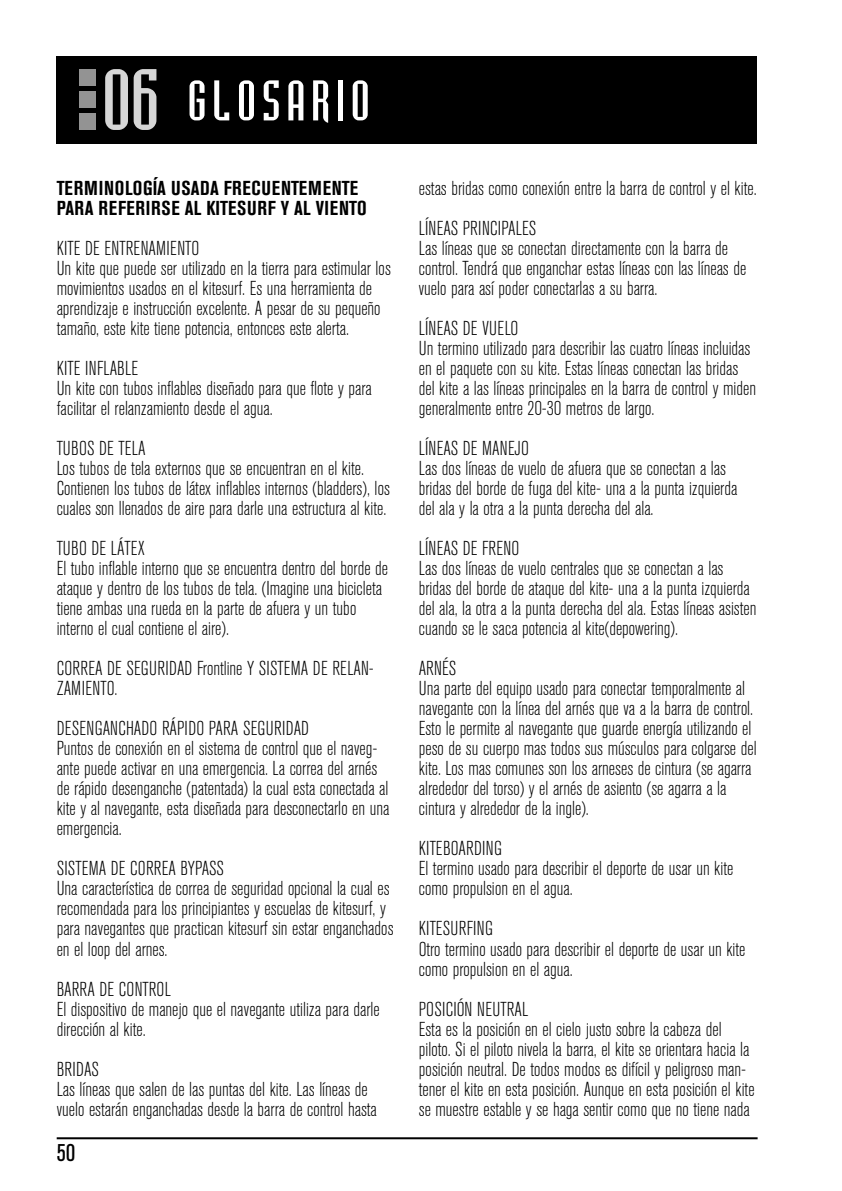
<style>
.page{position:relative;width:842px;height:1191px;background:#fff}
.page>*{position:absolute;margin:0;border:0;box-sizing:border-box;transform-origin:0 0}
.t1{font:91.2px "Badloc ICG";color:#d6d6d6}
.t2{font:60px "Badloc ICG";letter-spacing:.1em;color:#fff}
.t3{font:condensed 24px "Akzidenz Grotesk BE";color:#000}
.t4{font:300 condensed 20px/20px "Akzidenz Grotesk BE";color:#000}
.t5{font:700 condensed 20px/20px "Akzidenz Grotesk BE";letter-spacing:.035em;color:#000}
</style>
<div class="page">
<div style="left:57px;top:57px;width:700px;height:87px;background:#000"></div>
<div style="left:80px;top:69px;width:16px;height:16px;background:#939393"></div>
<div style="left:80px;top:92px;width:16px;height:16px;background:#939393"></div>
<div style="left:80px;top:114px;width:16px;height:16px;background:#939393"></div>
<hr style="left:57px;top:1137px;width:701px;height:2px;background:#000">
<h1 class="t1" style="left:102px;top:50px;width:58px">06</h1>
<h2 class="t2" style="left:188px;top:68px;width:183px">GLOSARIO</h2>
<p class="t5" style="left:57px;top:178px;width:311px">TERMINOLOGÍA USADA FRECUENTEMENTE<br>PARA REFERIRSE AL KITESURF Y AL VIENTO</p>
<p class="t4" style="left:57px;top:239px;width:336px">KITE DE ENTRENAMIENTO<br>Un kite que puede ser utilizado en la tierra para estimular los movimientos usados en el kitesurf. Es una herramienta de aprendizaje e instrucción excelente. A pesar de su pequeño tamaño, este kite tiene potencia, entonces este alerta.</p>
<p class="t4" style="left:57px;top:359px;width:317px">KITE INFLABLE<br>Un kite con tubos inflables diseñado para que flote y para facilitar el relanzamiento desde el agua.</p>
<p class="t4" style="left:57px;top:439px;width:335px">TUBOS DE TELA<br>Los tubos de tela externos que se encuentran en el kite.<br>Contienen los tubos de látex inflables internos (bladders), los cuales son llenados de aire para darle una estructura al kite.</p>
<p class="t4" style="left:57px;top:539px;width:333px">TUBO DE LÁTEX<br>El tubo inflable interno que se encuentra dentro del borde de ataque y dentro de los tubos de tela. (Imagine una bicicleta tiene ambas una rueda en la parte de afuera y un tubo interno el cual contiene el aire).</p>
<p class="t4" style="left:57px;top:659px;width:319px">CORREA DE SEGURIDAD Frontline Y SISTEMA DE RELAN-<br>ZAMIENTO.</p>
<p class="t4" style="left:57px;top:719px;width:334px">DESENGANCHADO RÁPIDO PARA SEGURIDAD<br>Puntos de conexión en el sistema de control que el naveg&shy;ante puede activar en una emergencia. La correa del arnés de rápido desenganche (patentada) la cual esta conectada al kite y al navegante, esta diseñada para desconectarlo en una emergencia.</p>
<p class="t4" style="left:57px;top:859px;width:338px">SISTEMA DE CORREA BYPASS<br>Una característica de correa de seguridad opcional la cual es recomendada para los principiantes y escuelas de kitesurf, y para navegantes que practican kitesurf sin estar enganchados en el loop del arnes.</p>
<p class="t4" style="left:57px;top:979px;width:325px">BARRA DE CONTROL<br>El dispositivo de manejo que el navegante utiliza para darle dirección al kite.</p>
<p class="t4" style="left:57px;top:1059px;width:322px">BRIDAS<br>Las líneas que salen de las puntas del kite. Las líneas de vuelo estarán enganchadas desde la barra de control hasta</p>
<p class="t3" style="left:57px;top:1139px;width:20px">50</p>
<p class="t4" style="left:419px;top:169px;width:339px;line-height:40px">estas bridas como conexión entre la barra de control y el kite.<br>LÍNEAS PRINCIPALES</p>
<p class="t4" style="left:419px;top:239px;width:329px">Las líneas que se conectan directamente con la barra de control. Tendrá que enganchar estas líneas con las líneas de vuelo para así poder conectarlas a su barra.</p>
<p class="t4" style="left:419px;top:319px;width:339px">LÍNEAS DE VUELO<br>Un termino utilizado para describir las cuatro líneas incluidas en el paquete con su kite. Estas líneas conectan las bridas del kite a las líneas principales en la barra de control y miden generalmente entre 20-30 metros de largo.</p>
<p class="t4" style="left:419px;top:439px;width:320px">LÍNEAS DE MANEJO<br>Las dos líneas de vuelo de afuera que se conectan a las bridas del borde de fuga del kite- una a la punta izquierda del ala y la otra a la punta derecha del ala.</p>
<p class="t4" style="left:419px;top:539px;width:339px">LÍNEAS DE FRENO<br>Las dos líneas de vuelo centrales que se conectan a las bridas del borde de ataque del kite- una a la punta izquierda del ala, la otra a la punta derecha del ala. Estas líneas asisten cuando se le saca potencia al kite(depowering).</p>
<p class="t4" style="left:419px;top:659px;width:339px">ARNÉS<br>Una parte del equipo usado para conectar temporalmente al navegante con la línea del arnés que va a la barra de control.<br>Esto le permite al navegante que guarde energía utilizando el peso de su cuerpo mas todos sus músculos para colgarse del kite. Los mas comunes son los arneses de cintura (se agarra alrededor del torso) y el arnés de asiento (se agarra a la cintura y alrededor de la ingle).</p>
<p class="t4" style="left:419px;top:839px;width:316px">KITEBOARDING<br>El termino usado para describir el deporte de usar un kite como propulsion en el agua.</p>
<p class="t4" style="left:419px;top:919px;width:328px">KITESURFING<br>Otro termino usado para describir el deporte de usar un kite como propulsion en el agua.</p>
<p class="t4" style="left:419px;top:999px;width:337px">POSICIÓN NEUTRAL<br>Esta es la posición en el cielo justo sobre la cabeza del piloto. Si el piloto nivela la barra, el kite se orientara hacia la posición neutral. De todos modos es difícil y peligroso man&shy;tener el kite en esta posición. Aunque en esta posición el kite se muestre estable y se haga sentir como que no tiene nada</p>
</div>
